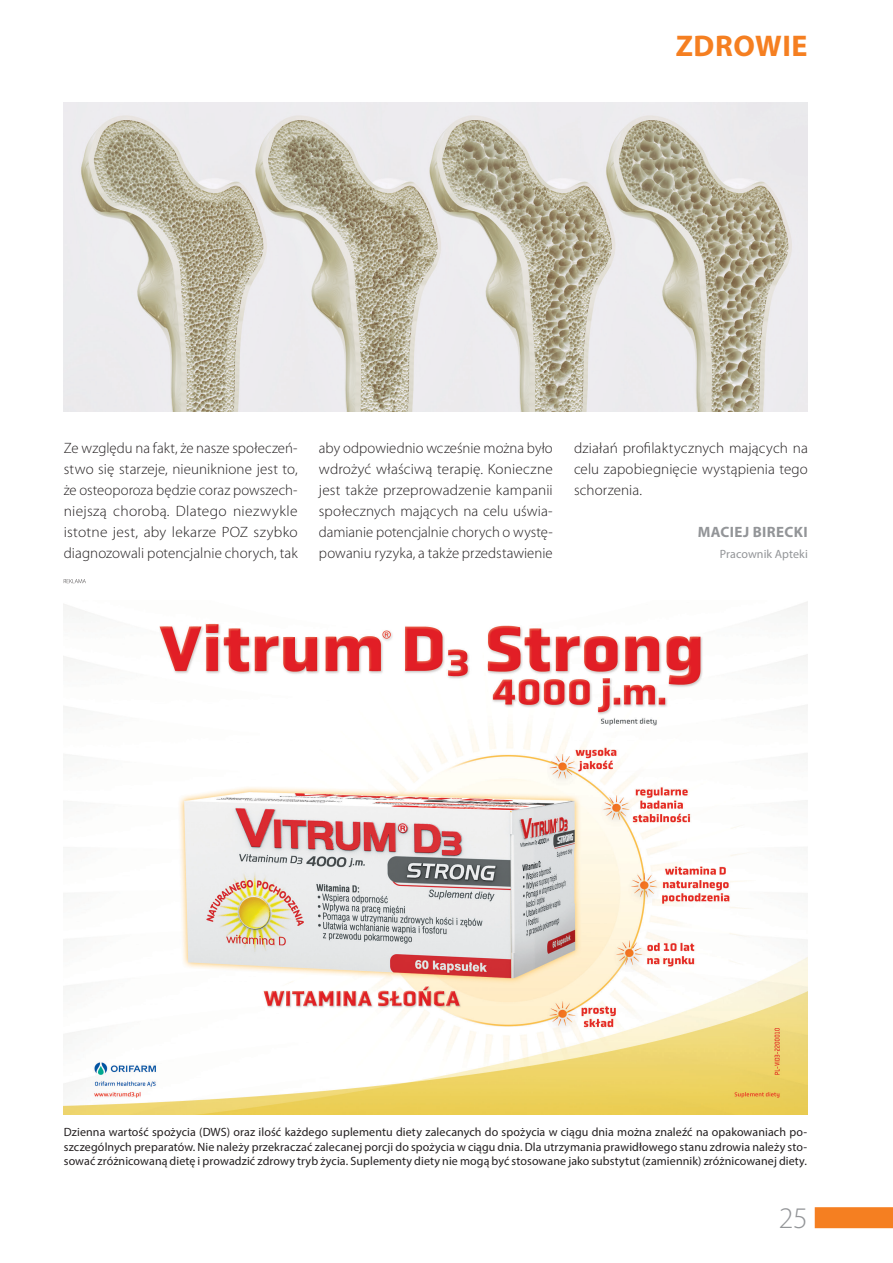
<style>
.page{position:relative;width:893px;height:1263px;background:#fff}
.page>*{position:absolute;margin:0;border:0;box-sizing:border-box;transform-origin:0 0}
.t1{font:700 30px "Myriad Pro";letter-spacing:.02em;color:#f57f21}
.t2{font:300 30px "Myriad Pro";color:#939598}
.TEKST_OK{font:300 15px/21px "Myriad Pro";letter-spacing:.005em;color:#231f20;text-align:justify}
.AUTOR{font:700 15px "Myriad Pro";letter-spacing:.03em;color:#939598}
.t3{font:12px/14.4px "Myriad Pro";letter-spacing:.005em;color:#231f20;text-align:justify}
.Stanowisko{font:12px "Myriad Pro";letter-spacing:.005em;color:#939598}
</style>
<div class="page">
<svg style="left:64px;top:579px;width:22px;height:4px"></svg>
<img style="left:64px;top:103px;width:744px;height:308px">
<img style="left:64px;top:601px;width:744px;height:513px">
<div style="left:815px;top:1207px;width:78px;height:21px;background:#f57f21"></div>
<p class="t1" style="left:676px;top:27px;width:133px">ZDROWIE</p>
<p class="TEKST_OK" style="left:64px;top:438px;width:235px">Ze względu na fakt, że nasze społeczeń&shy;stwo się starzeje, nieuniknione jest to, że osteoporoza będzie coraz powszech&shy;niejszą chorobą. Dlatego niezwykle istotne jest, aby lekarze POZ szybko diagnozowali potencjalnie chorych, tak</p>
<p class="TEKST_OK" style="left:319px;top:438px;width:235px">aby odpowiednio wcześnie można było wdrożyć właściwą terapię. Konieczne jest także przeprowadzenie kampanii społecznych mających na celu uświa&shy;damianie potencjalnie chorych o wystę&shy;powaniu ryzyka, a także przedstawienie</p>
<p class="TEKST_OK" style="left:574px;top:438px;width:235px">działań profilaktycznych mających na celu zapobiegnięcie wystąpienia tego schorzenia.</p>
<p class="AUTOR" style="left:698px;top:522px;width:112px">MACIEJ BIRECKI</p>
<p class="Stanowisko" style="left:720px;top:547px;width:90px">Pracownik Apteki</p>
<p class="t3" style="left:64px;top:1125px;width:745px">Dzienna wartość spożycia (DWS) oraz ilość każdego suplementu diety zalecanych do spożycia w ciągu dnia można znaleźć na opakowaniach po&shy;szczególnych preparatów. Nie należy przekraczać zalecanej porcji do spożycia w ciągu dnia. Dla utrzymania prawidłowego stanu zdrowia należy sto&shy;sować zróżnicowaną dietę i prowadzić zdrowy tryb życia. Suplementy diety nie mogą być stosowane jako substytut (zamiennik) zróżnicowanej diety.</p>
<h1 class="t2" style="left:779px;top:1201px;width:31px">25</h1>
</div>
